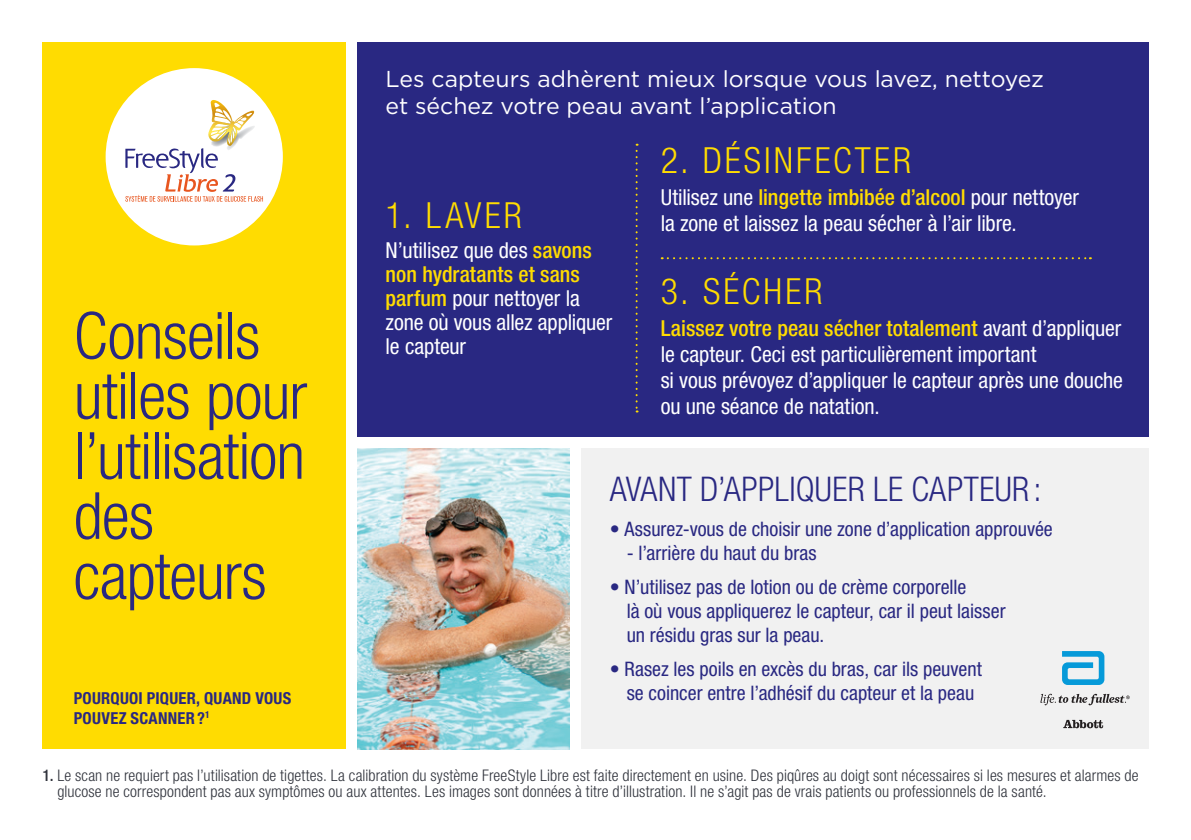
<style>
.page{position:relative;width:1191px;height:840px;background:#fff}
.page>*{position:absolute;margin:0;border:0;box-sizing:border-box;transform-origin:0 0}
.t1{font:300 condensed 65px/60px "Helvetica Neue LT Std";letter-spacing:-.01em;color:#292882}
.t2{font:300 condensed 36px "Helvetica Neue LT Std";letter-spacing:.085em;color:#ffdc01}
.t3{font:300 condensed 34px "Helvetica Neue LT Std";letter-spacing:.01em;color:#292882}
.t4{font:23px/27.6px "Gotham";letter-spacing:-.005em;color:#fff}
.t5{font:condensed 22px/24px "Helvetica Neue LT Std";letter-spacing:-.005em;color:#fff}
.t6{font:condensed 20px/24px "Helvetica Neue LT Std";color:#292882}
.t7{font:700 condensed 16.4px/19.8px "Helvetica Neue LT Std";letter-spacing:.02em;color:#292882}
.t8{font:300 condensed 16px/16px "Helvetica Neue LT Std";letter-spacing:.01em;color:#30333c}
.s1{font-weight:500;color:#ffdc01}
.s2{font-weight:500}
</style>
<div class="page">
<div style="left:43px;top:43px;width:303px;height:705px;background:#ffdc01"></div>
<div style="left:581px;top:448px;width:567px;height:300px;background:#f1f1f1"></div>
<div style="left:357px;top:43px;width:791px;height:394px;background:#292882"></div>
<svg style="left:1062px;top:651px;width:42px;height:33px"></svg>
<svg style="left:1064px;top:719px;width:39px;height:8px"></svg>
<svg style="left:1040px;top:693px;width:89px;height:12px"></svg>
<svg style="left:668px;top:257px;width:423px;height:2px"></svg>
<svg style="left:635px;top:144px;width:2px;height:268px"></svg>
<img style="left:357px;top:448px;width:212px;height:300px">
<div style="left:106px;top:68px;width:177px;height:177px;background:#fff;border-radius:50%"></div>
<div style="left:115px;top:90px;width:158px;height:121px;background:#fff"></div>
<svg style="left:125px;top:100px;width:138px;height:101px"></svg>
<p class="t4" style="left:386px;top:64px;width:660px">Les capteurs adhèrent mieux lorsque vous lavez, nettoyez et séchez votre peau avant l’application</p>
<h1 class="t1" style="left:74px;top:305px;width:235px">Conseils utiles pour l’utilisation des capteurs</h1>
<p class="t7" style="left:74px;top:687px;width:219px">POURQUOI PIQUER, QUAND VOUS<br>POUVEZ SCANNER?<sup>1</sup></p>
<h2 class="t2" style="left:386px;top:194px;width:138px">1. LAVER</h2>
<p class="t5" style="left:386px;top:238px;width:228px">N’utilisez que des <span class="s1">savons non hydratants et sans parfum</span> pour nettoyer la zone où vous allez appliquer le capteur</p>
<h2 class="t2" style="left:660px;top:140px;width:252px">2. DÉSINFECTER</h2>
<p class="t5" style="left:660px;top:185px;width:420px">Utilisez une <span class="s1">lingette imbibée d’alcool</span> pour nettoyer</p>
<p class="t5" style="left:660px;top:211px;width:358px">la zone et laissez la peau sécher à l’air libre.</p>
<h2 class="t2" style="left:660px;top:270px;width:163px">3. SÉCHER</h2>
<p class="t5" style="left:660px;top:314px;width:464px;line-height:26px"><span class="s1">Laissez votre peau sécher totalement</span> avant d’appliquer le capteur. Ceci est particulièrement important<br>si vous prévoyez d’appliquer le capteur après une douche ou une séance de natation.</p>
<h3 class="t3" style="left:609px;top:469px;width:433px">AVANT D’APPLIQUER LE CAPTEUR:</h3>
<p class="t6" style="left:609px;top:517px;width:444px">• Assurez-vous de choisir une zone d’application approuvée</p>
<p class="t6" style="left:626px;top:541px;width:191px">- l’arrière du haut du bras</p>
<p class="t6" style="left:626px;top:575px;width:380px;text-indent:-17px">• N’utilisez pas de lotion ou de crème corporelle<br>là où vous appliquerez le capteur, car il peut laisser un résidu gras sur la peau.</p>
<p class="t6" style="left:609px;top:656px;width:374px;text-align:center">• Rasez les poils en excès du bras, car ils peuvent se coincer entre l’adhésif du capteur et la peau</p>
<p class="t8" style="left:57px;top:767px;width:1082px;text-indent:-15px"><span class="s2">1.</span> Le scan ne requiert pas l’utilisation de tigettes. La calibration du système FreeStyle Libre est faite directement en usine. Des piqûres au doigt sont nécessaires si les mesures et alarmes de glucose ne correspondent pas aux symptômes ou aux attentes. Les images sont données à titre d’illustration. Il ne s’agit pas de vrais patients ou professionnels de la santé.</p>
</div>
